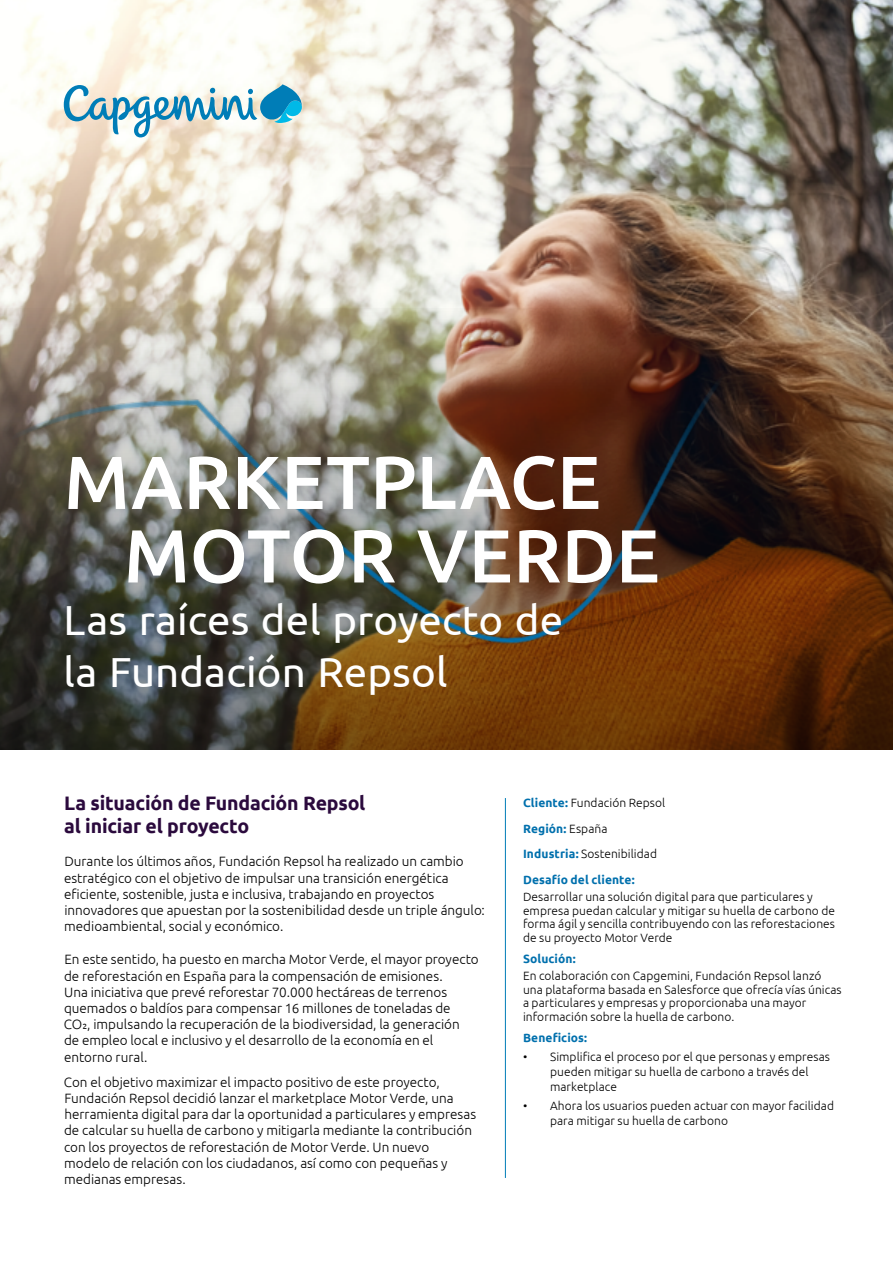
<style>
.page{position:relative;width:893px;height:1263px;background:#fff}
.page>*{position:absolute;margin:0;border:0;box-sizing:border-box;transform-origin:0 0}
.t1{font:500 75px/73.5px "Ubuntu";letter-spacing:.005em;color:#fff}
.t2{font:42px/52.5px "Ubuntu";color:#fff}
.t3{font:700 19.5px/23.4px "Ubuntu";letter-spacing:-.01em;color:#2b0a3d}
.t4{font:300 13.5px/16.2px "Ubuntu";color:#000}
.t5{font:300 12px/13.5px "Ubuntu";letter-spacing:.005em;color:#000}
.t6{font:700 12px/25.5px "Ubuntu";letter-spacing:.01em;color:#0070ad}
.s1{font-weight:300;color:#000}
</style>
<div class="page">
<img style="left:0;top:0;width:893px;height:308px">
<svg style="left:0;top:308px;width:893px;height:441px;background:#59381b"></svg>
<img style="left:13px;top:295px;width:740px;height:394px">
<hr style="left:505px;top:798px;width:1px;height:380px;background:#007db7">
<svg style="left:64px;top:84px;width:238px;height:53px"></svg>
<h1 class="t1" style="left:124px;top:443px;width:538px;text-indent:-60px">MARKETPLACE<br>MOTOR VERDE</h1>
<h2 class="t2" style="left:63px;top:592px;width:501px">Las raíces del proyecto de la Fundación Repsol</h2>
<h3 class="t3" style="left:64px;top:791px;width:303px">La situación de Fundación Repsol al iniciar el proyecto</h3>
<p class="t4" style="left:64px;top:853px;width:422px">Durante los últimos años, Fundación Repsol ha realizado un cambio estratégico con el objetivo de impulsar una transición energética eficiente, sostenible, justa e inclusiva, trabajando en proyectos innovadores que apuestan por la sostenibilidad desde un triple ángulo: medioambiental, social y económico.</p>
<p class="t4" style="left:64px;top:951px;width:416px">En este sentido, ha puesto en marcha Motor Verde, el mayor proyecto de reforestación en España para la compensación de emisiones.<br>Una iniciativa que prevé reforestar 70.000 hectáreas de terrenos quemados o baldíos para compensar 16 millones de toneladas de CO₂, impulsando la recuperación de la biodiversidad, la generación<br>de empleo local e inclusivo y el desarrollo de la economía en el entorno rural.</p>
<p class="t4" style="left:64px;top:1073px;width:414px">Con el objetivo maximizar el impacto positivo de este proyecto, Fundación Repsol decidió lanzar el marketplace Motor Verde, una herramienta digital para dar la oportunidad a particulares y empresas de calcular su huella de carbono y mitigarla mediante la contribución con los proyectos de reforestación de Motor Verde. Un nuevo modelo de relación con los ciudadanos, así como con pequeñas y medianas empresas.</p>
<p class="t6" style="left:523px;top:790px;width:144px">Cliente: <span class="s1">Fundación Repsol<br></span>Región: <span class="s1">España<br></span>Industria: <span class="s1">Sostenibilidad<br></span>Desafío del cliente:</p>
<p class="t5" style="left:523px;top:890px;width:314px">Desarrollar una solución digital para que particulares y empresa puedan calcular y mitigar su huella de carbono de forma ágil y sencilla contribuyendo con las reforestaciones de su proyecto Motor Verde</p>
<p class="t6" style="left:523px;top:945px;width:54px">Solución:</p>
<p class="t5" style="left:523px;top:969px;width:320px">En colaboración con Capgemini, Fundación Repsol lanzó una plataforma basada en Salesforce que ofrecía vías únicas a particulares y empresas y proporcionaba una mayor información sobre la huella de carbono.</p>
<p class="t6" style="left:523px;top:1024px;width:66px">Beneficios:</p>
<p class="t5" style="left:550px;top:1049px;width:281px;line-height:15px;text-indent:-27px">• Simplifica el proceso por el que personas y empresas pueden mitigar su huella de carbono a través del marketplace</p>
<p class="t5" style="left:550px;top:1098px;width:285px;line-height:15px;text-indent:-27px">• Ahora los usuarios pueden actuar con mayor facilidad para mitigar su huella de carbono</p>
</div>
